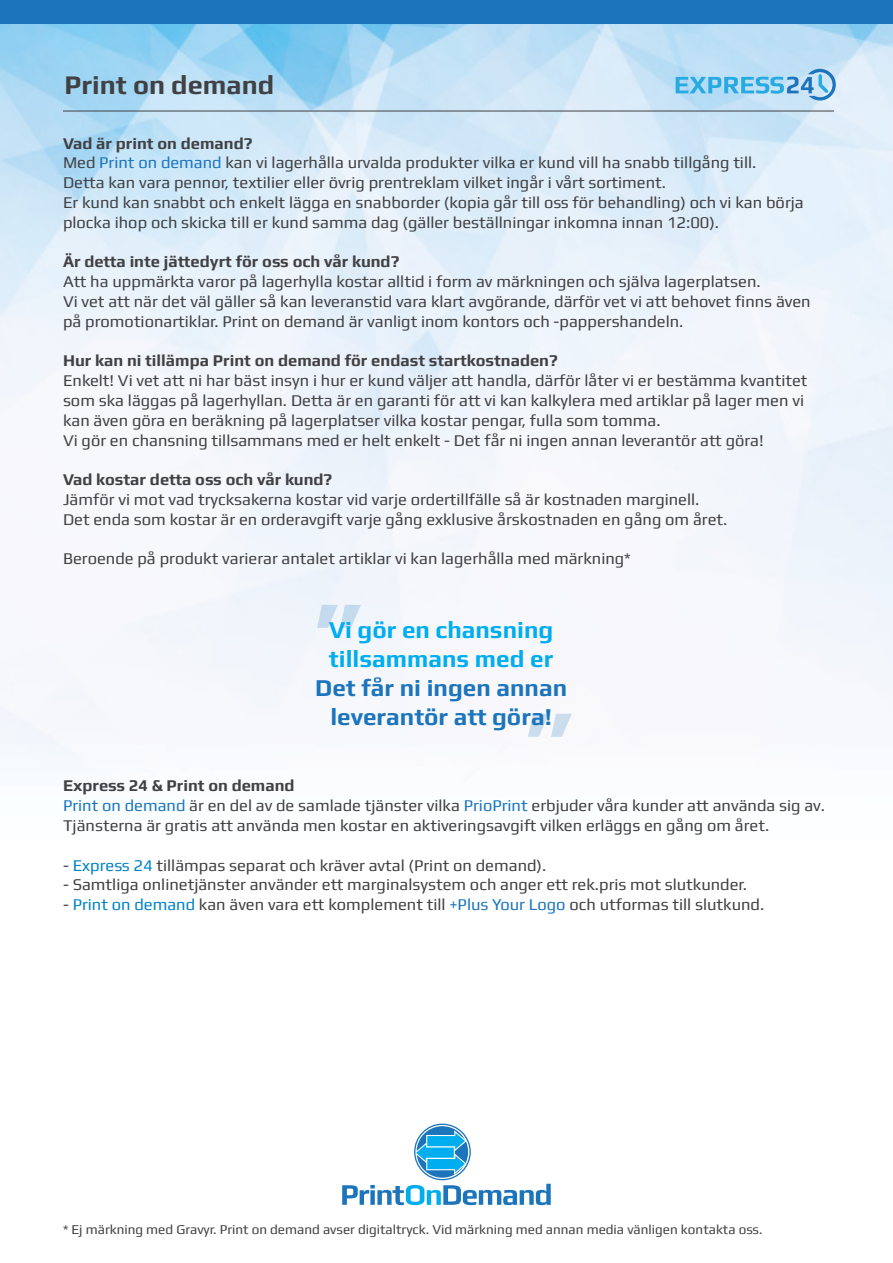
<style>
.page{position:relative;width:893px;height:1263px;background:#fff}
.page>*{position:absolute;margin:0;border:0;box-sizing:border-box;transform-origin:0 0}
.t1{font:700 27px "Play";color:#414042}
.t2{font:700 24.3px/29.1px "Play";color:#1c75bc;text-align:center}
.t3{font:700 24.3px/29.1px "Play";color:#00aeef}
.t4{font:16.5px/19.8px "Play";color:#414042}
.t5{font:700 16.5px "Play";color:#414042}
.t6{font:13.5px "Play";color:#414042}
.s1{font-weight:700}
.s2{color:#1c75bc}
.s3{color:#0082c8}
</style>
<div class="page">
<img style="left:0;top:24px;width:893px;height:1182px">
<hr style="left:63px;top:111px;width:771px;height:1px;background:#414042">
<div style="left:0;top:0;width:893px;height:24px;background:#1c75bc"></div>
<svg style="left:676px;top:69px;width:160px;height:32px;background:#94ccec"></svg>
<svg style="left:317px;top:605px;width:44px;height:23px"></svg>
<svg style="left:528px;top:714px;width:44px;height:23px"></svg>
<svg style="left:342px;top:1123px;width:209px;height:82px"></svg>
<h1 class="t1" style="left:64px;top:69px;width:211px">Print on demand</h1>
<p class="t4" style="left:63px;top:133px;width:742px"><span class="s1">Vad är print on demand?<br></span>Med <span class="s2">Print on demand</span> kan vi lagerhålla urvalda produkter vilka er kund vill ha snabb tillgång till.<br>Detta kan vara pennor, textilier eller övrig prentreklam vilket ingår i vårt sortiment.<br>Er kund kan snabbt och enkelt lägga en snabborder (kopia går till oss för behandling) och vi kan börja plocka ihop och skicka till er kund samma dag (gäller beställningar inkomna innan 12:00).</p>
<p class="t5" style="left:63px;top:252px;width:338px">Är detta inte jättedyrt för oss och vår kund?</p>
<p class="t4" style="left:63px;top:271px;width:749px">Att ha uppmärkta varor på lagerhylla kostar alltid i form av märkningen och själva lagerplatsen.<br>Vi vet att när det väl gäller så kan leveranstid vara klart avgörande, därför vet vi att behovet finns även på promotionartiklar. Print on demand är vanligt inom kontors och -pappershandeln.</p>
<p class="t5" style="left:63px;top:351px;width:496px">Hur kan ni tillämpa Print on demand för endast startkostnaden?</p>
<p class="t4" style="left:63px;top:370px;width:746px">Enkelt! Vi vet att ni har bäst insyn i hur er kund väljer att handla, därför låter vi er bestämma kvantitet som ska läggas på lagerhyllan. Detta är en garanti för att vi kan kalkylera med artiklar på lager men vi kan även göra en beräkning på lagerplatser vilka kostar pengar, fulla som tomma.<br>Vi gör en chansning tillsammans med er helt enkelt - Det får ni ingen annan leverantör att göra!</p>
<p class="t5" style="left:63px;top:470px;width:271px">Vad kostar detta oss och vår kund?</p>
<p class="t4" style="left:63px;top:489px;width:666px">Jämför vi mot vad trycksakerna kostar vid varje ordertillfälle så är kostnaden marginell.<br>Det enda som kostar är en orderavgift varje gång exklusive årskostnaden en gång om året.</p>
<p class="t4" style="left:63px;top:548px;width:569px">Beroende på produkt varierar antalet artiklar vi kan lagerhålla med märkning*</p>
<h2 class="t3" style="left:329px;top:614px;width:226px">Vi gör en chansning tillsammans med er</h2>
<h2 class="t2" style="left:315px;top:673px;width:253px">Det får ni ingen annan leverantör att göra!</h2>
<p class="t4" style="left:63px;top:776px;width:764px"><span class="s1">Express 24 &amp; Print on demand<br></span><span class="s2">Print on demand</span> är en del av de samlade tjänster vilka <span class="s2">PrioPrint</span> erbjuder våra kunder att använda sig av.<br>Tjänsterna är gratis att använda men kostar en aktiveringsavgift vilken erläggs en gång om året.</p>
<p class="t4" style="left:63px;top:855px;width:485px">- <span class="s3">Express 24</span> tillämpas separat och kräver avtal (Print on demand).</p>
<p class="t4" style="left:63px;top:875px;width:685px">- Samtliga onlinetjänster använder ett marginalsystem och anger ett rek.pris mot slutkunder.</p>
<p class="t4" style="left:63px;top:894px;width:703px">- <span class="s3">Print on demand</span> kan även vara ett komplement till <span class="s2">+Plus Your Logo</span> och utformas till slutkund.</p>
<p class="t6" style="left:63px;top:1221px;width:701px">* Ej märkning med Gravyr. Print on demand avser digitaltryck. Vid märkning med annan media vänligen kontakta oss.</p>
</div>
